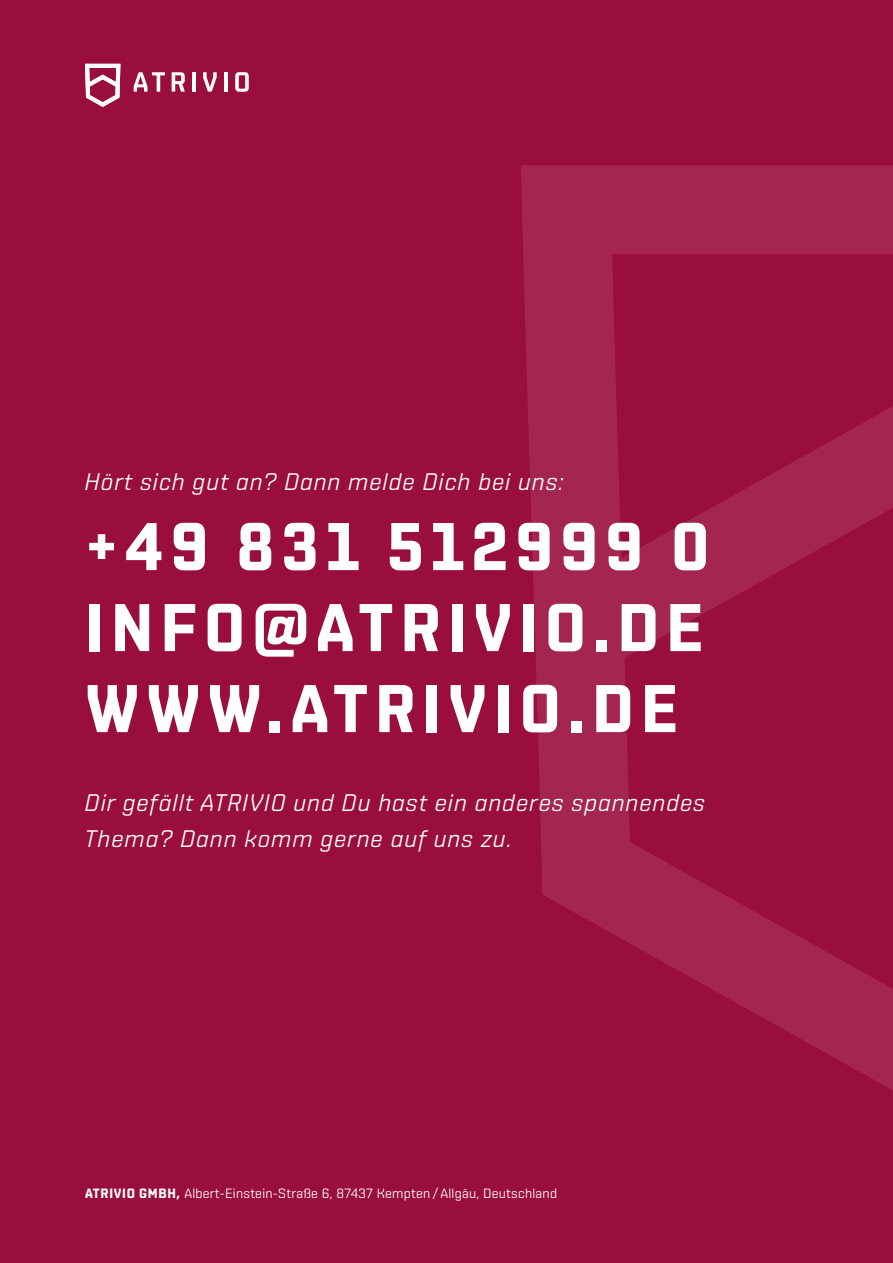
<style>
.page{position:relative;width:893px;height:1263px;background:#9a0e3e}
.page>*{position:absolute;margin:0;border:0;box-sizing:border-box;transform-origin:0 0}
.t1{font:700 67.5px/81px "Shentox";letter-spacing:.1em;color:#fff;text-align:justify}
.t2{font:italic 24px/36px "Shentox";letter-spacing:.05em;color:#fff}
.t3{font:13.5px "Shentox";letter-spacing:.02em;color:#fff}
.s1{font-weight:700}
</style>
<div class="page">
<svg style="left:521px;top:165px;width:372px;height:925px"></svg>
<svg style="left:85px;top:64px;width:35px;height:43px"></svg>
<svg style="left:134px;top:72px;width:31px;height:20px"></svg>
<svg style="left:172px;top:72px;width:13px;height:20px"></svg>
<hr style="left:192px;top:72px;width:4px;height:20px;background:#fff">
<svg style="left:203px;top:72px;width:14px;height:20px"></svg>
<hr style="left:224px;top:72px;width:3px;height:20px;background:#fff">
<svg style="left:235px;top:72px;width:14px;height:20px"></svg>
<p class="t2" style="left:85px;top:463px;width:480px">Hört sich gut an? Dann melde Dich bei uns:</p>
<h1 class="t1" style="left:85px;top:506px;width:626px">+49 831 512999 0<br>INFO@ATRIVIO.DE WWW.ATRIVIO.DE</h1>
<p class="t2" style="left:85px;top:784px;width:622px">Dir gefällt ATRIVIO und Du hast ein anderes spannendes<br>Thema? Dann komm gerne auf uns zu.</p>
<p class="t3" style="left:85px;top:1185px;width:474px"><span class="s1">ATRIVIO GMBH,</span> Albert-Einstein-Straße 6, 87437 Kempten / Allgäu, Deutschland</p>
</div>
